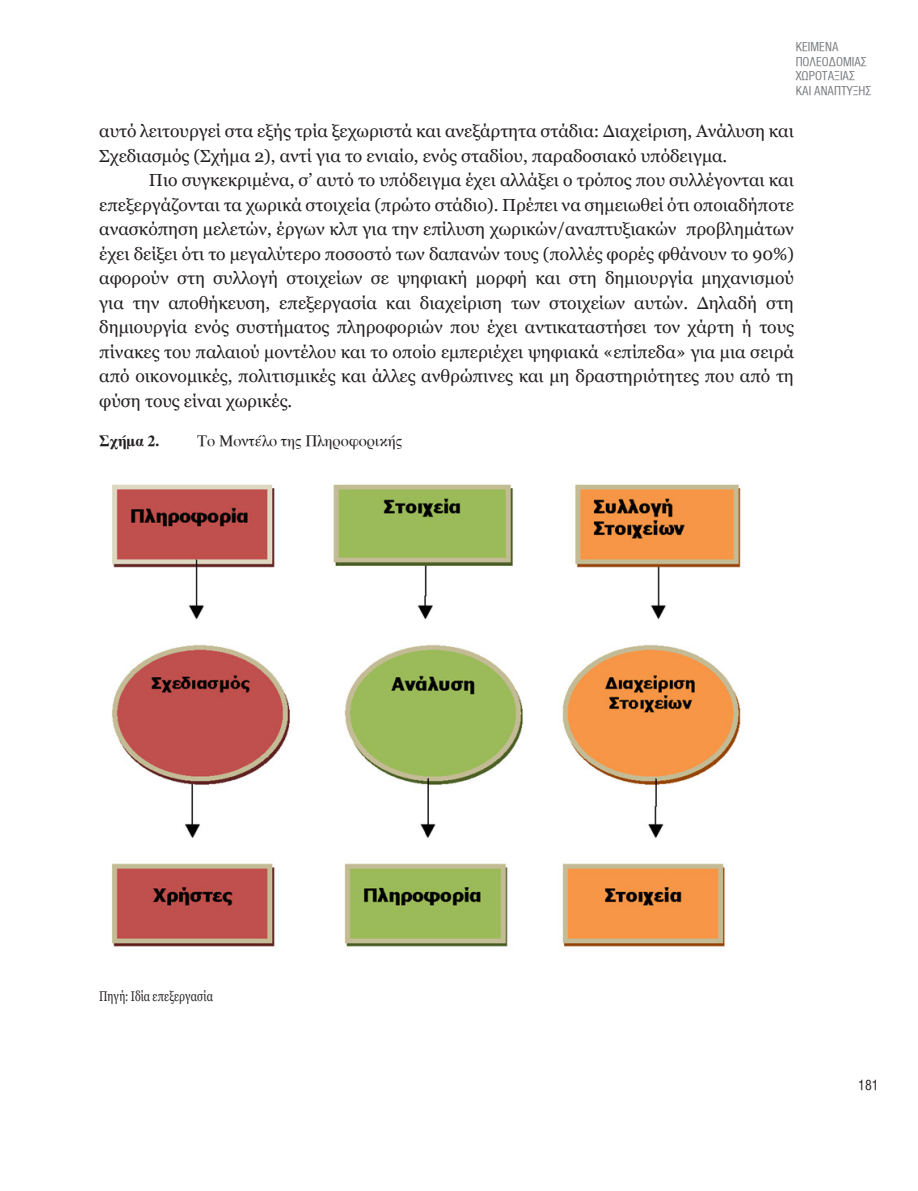
<style>
.page{position:relative;width:918px;height:1191px;background:#fff}
.page>*{position:absolute;margin:0;border:0;box-sizing:border-box;transform-origin:0 0}
.main_latest{font:17.5px/24.5px "Georgia";color:#231f20;text-align:justify}
.main_1st_p{font:17.5px/24.5px "Georgia";color:#231f20}
.title__latest{font:15.75px "UB Times";color:#231f20}
.title__latest-2{font:15.75px "UB Times Bold";color:#231f20}
.source__latest{font:14px "Georgia";letter-spacing:.01em;color:#231f20;scale:.75 1}
.t1{font:14px "UB Helvetica Cond";color:#231f20}
.t2{font:12.25px/14.7px "UB Helvetica Cond";color:#76787b}
</style>
<div class="page">
<img style="left:112px;top:484px;width:629px;height:463px">
<p class="t2" style="left:795px;top:39px;width:77px">ΚΕΙ-ΜΕ-ΝΑ<br>ΠΟ-ΛΕ-Ο-ΔΟ-ΜΙΑΣ<br>ΧΩ-ΡΟ-ΤΑ-ΞΙΑΣ<br>ΚΑΙ Α-ΝΑ-ΠΤΥ-ΞΗΣ</p>
<p class="main_1st_p" style="left:99px;top:119px;width:696px">αυτό λειτουργεί στα εξής τρία ξεχωριστά και ανεξάρτητα στάδια: Διαχείριση, Ανάλυση και<br>Σχεδιασμός (Σχήμα 2), αντί για το ενιαίο, ενός σταδίου, παραδοσιακό υπόδειγμα.</p>
<p class="main_latest" style="left:99px;top:168px;width:696px;text-indent:50px">Πιο συγκεκριμένα, σ’ αυτό το υπόδειγμα έχει αλλάξει ο τρόπος που συλλέγονται και επεξεργάζονται τα χωρικά στοιχεία (πρώτο στάδιο). Πρέπει να σημειωθεί ότι οποιαδήποτε ανασκόπηση μελετών, έργων κλπ για την επίλυση χωρικών/αναπτυξιακών προβλημάτων έχει δείξει ότι το μεγαλύτερο ποσοστό των δαπανών τους (πολλές φορές φθάνουν το 90%) αφορούν στη συλλογή στοιχείων σε ψηφιακή μορφή και στη δημιουργία μηχανισμού για την αποθήκευση, επεξεργασία και διαχείριση των στοιχείων αυτών. Δηλαδή στη δημιουργία ενός συστήματος πληροφοριών που έχει αντικαταστήσει τον χάρτη ή τους πίνακες του παλαιού μοντέλου και το οποίο εμπεριέχει ψηφιακά «επίπεδα» για μια σειρά από οικονομικές, πολιτισμικές και άλλες ανθρώπινες και μη δραστηριότητες που από τη φύση τους είναι χωρικές.</p>
<p class="title__latest-2" style="left:99px;top:432px;width:62px">Σχήμα 2.</p>
<p class="title__latest" style="left:197px;top:432px;width:207px">Το Μοντέλο της Πληροφορικής</p>
<p class="source__latest" style="left:99px;top:987px;width:153px">Πηγή: Ιδία επεξεργασία</p>
<p class="t1" style="left:858px;top:1077px;width:22px">181</p>
</div>
